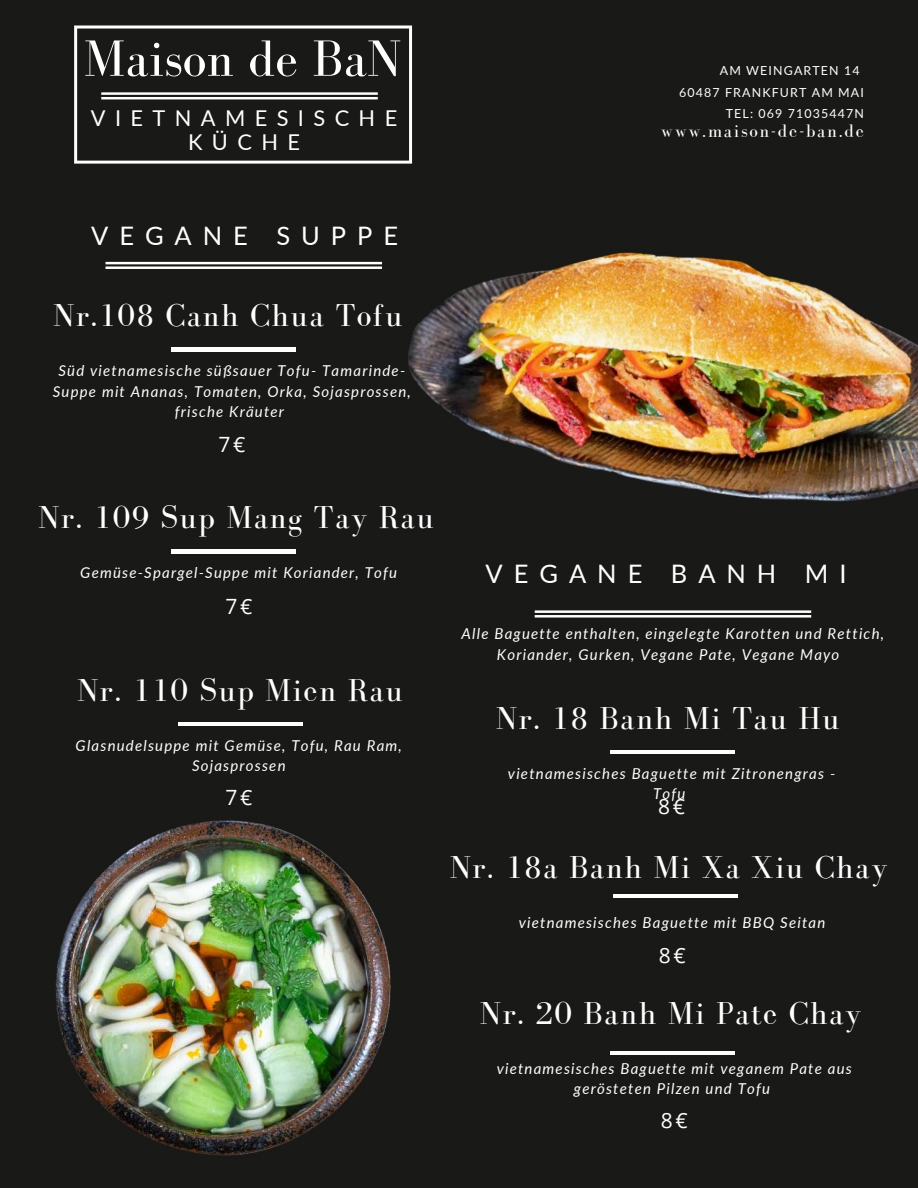
<style>
.page{position:relative;width:918px;height:1188px;background:#191918}
.page>*{position:absolute;margin:0;border:0;box-sizing:border-box;transform-origin:0 0}
.t1{font:52.5px "Bodoni FLF";color:#fff}
.t2{font:32.7px "Bodoni FLF";letter-spacing:.04em;color:#fff}
.t3{font:25.5px "Lato";letter-spacing:.43em;color:#fff}
.t4{font:21.9px/23.7px "Lato";letter-spacing:.43em;color:#fff;text-align:center}
.t5{font:21px "Open Sans";color:#fff}
.t6{font:18.75px "Bodoni FLF";letter-spacing:.09em;color:#fff}
.t7{font:italic 15px/20.2px "Lato";letter-spacing:.08em;color:#fff;text-align:center}
.t8{font:12.45px "Lato";letter-spacing:.09em;color:#fff}
</style>
<div class="page">
<svg style="left:74px;top:26px;width:338px;height:138px"></svg>
<hr style="left:101px;top:97px;width:277px;height:2px;background:#fff">
<hr style="left:101px;top:92px;width:277px;height:3px;background:#fff">
<hr style="left:171px;top:348px;width:125px;height:3px;background:#fff">
<hr style="left:106px;top:266px;width:276px;height:3px;background:#fff">
<hr style="left:106px;top:262px;width:276px;height:2px;background:#fff">
<hr style="left:171px;top:550px;width:125px;height:3px;background:#fff">
<hr style="left:178px;top:722px;width:125px;height:4px;background:#fff">
<hr style="left:610px;top:750px;width:125px;height:4px;background:#fff">
<hr style="left:613px;top:894px;width:124px;height:4px;background:#fff">
<hr style="left:610px;top:1052px;width:125px;height:3px;background:#fff">
<img style="left:55px;top:820px;width:565px;height:336px">
<img style="left:334px;top:75px;width:584px;height:543px">
<h1 class="t1" style="left:84px;top:30px;width:319px">Maison de BaN</h1>
<h3 class="t4" style="left:91px;top:106px;width:308px">VIETNAMESISCHE<br>KÜCHE</h3>
<p class="t8" style="left:720px;top:63px;width:141px">AM WEINGARTEN 14</p>
<p class="t8" style="left:679px;top:84px;width:186px">60487 FRANKFURT AM MAI</p>
<p class="t8" style="left:726px;top:106px;width:140px">TEL: 069 71035447N</p>
<p class="t6" style="left:661px;top:120px;width:205px">www.maison-de-ban.de</p>
<h3 class="t3" style="left:91px;top:220px;width:309px">VEGANE SUPPE</h3>
<h2 class="t2" style="left:53px;top:298px;width:351px">Nr.108 Canh Chua Tofu</h2>
<p class="t7" style="left:53px;top:360px;width:360px">Süd vietnamesische süßsauer Tofu- Tamarinde-<br>Suppe mit Ananas, Tomaten, Orka, Sojasprossen, frische Kräuter</p>
<h3 class="t5" style="left:218px;top:430px;width:29px">7€</h3>
<h2 class="t2" style="left:38px;top:500px;width:397px">Nr. 109 Sup Mang Tay Rau</h2>
<p class="t7" style="left:80px;top:563px;width:318px">Gemüse-Spargel-Suppe mit Koriander, Tofu</p>
<h3 class="t5" style="left:225px;top:591px;width:29px">7€</h3>
<h2 class="t2" style="left:77px;top:672px;width:327px">Nr. 110 Sup Mien Rau</h2>
<p class="t7" style="left:76px;top:735px;width:328px">Glasnudelsuppe mit Gemüse, Tofu, Rau Ram,<br>Sojasprossen</p>
<h3 class="t5" style="left:225px;top:782px;width:29px">7€</h3>
<h3 class="t3" style="left:486px;top:558px;width:363px">VEGANE BANH MI</h3>
<p class="t7" style="left:497px;top:623px;width:389px;text-align:left;text-indent:-35px">Alle Baguette enthalten, eingelegte Karotten und Rettich,<br>Koriander, Gurken, Vegane Pate, Vegane Mayo</p>
<h2 class="t2" style="left:496px;top:700px;width:345px">Nr. 18 Banh Mi Tau Hu</h2>
<p class="t7" style="left:508px;top:763px;width:329px">vietnamesisches Baguette mit Zitronengras -<br>Tofu</p>
<h3 class="t5" style="left:658px;top:792px;width:29px">8€</h3>
<h2 class="t2" style="left:450px;top:849px;width:439px">Nr. 18a Banh Mi Xa Xiu Chay</h2>
<p class="t7" style="left:519px;top:912px;width:308px">vietnamesisches Baguette mit BBQ Seitan</p>
<h3 class="t5" style="left:659px;top:941px;width:29px">8€</h3>
<h2 class="t2" style="left:480px;top:995px;width:383px">Nr. 20 Banh Mi Pate Chay</h2>
<p class="t7" style="left:497px;top:1058px;width:357px">vietnamesisches Baguette mit veganem Pate aus gerösteten Pilzen und Tofu</p>
<h3 class="t5" style="left:661px;top:1106px;width:29px">8€</h3>
</div>
